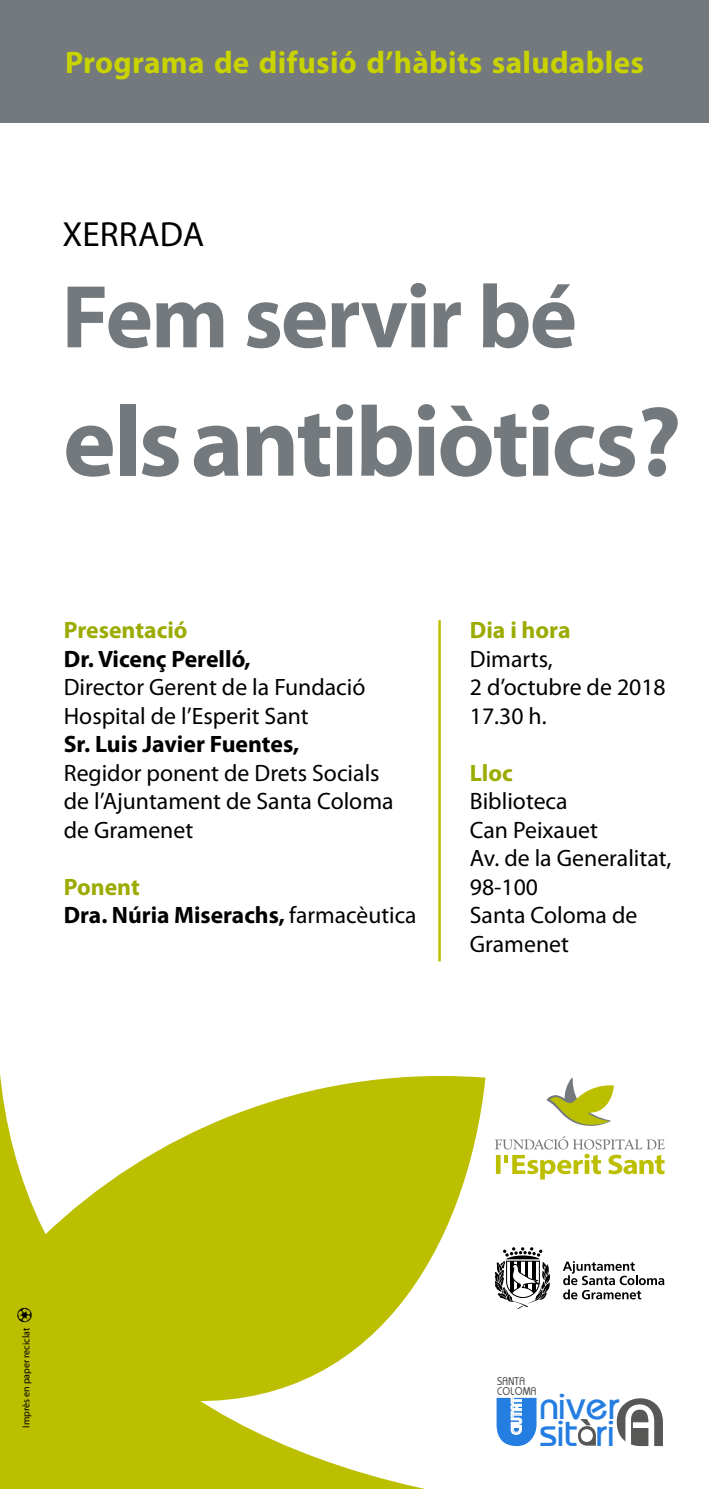
<style>
.page{position:relative;width:709px;height:1489px;background:#fff}
.page>*{position:absolute;margin:0;border:0;box-sizing:border-box;transform-origin:0 0}
.t1{font:100px "Myriad Headline";letter-spacing:-.01em;color:#73797c}
.t2{font:90px "Myriad Headline";letter-spacing:-.005em;color:#73797c}
.t3{font:60.75px "Bahase";color:#fff}
.t4{font:40.5px "Bahase";color:#247de1}
.t5{font:35px "Myriad Pro";letter-spacing:.005em;color:#000}
.t6{font:700 31.25px "Myriad Pro";letter-spacing:.01em;color:#c8d300}
.t7{font:23.75px/28.5px "Myriad Pro";color:#000}
.t8{font:700 23.75px/28.5px "Myriad Pro";color:#000}
.t9{font:700 23.75px "Myriad Pro";color:#9cab00}
.t10{font:700 14.75px "Bahase Condensed";letter-spacing:-.01em;color:#fff}
.t11{font:11.5px/10.2px "Bahase Condensed";letter-spacing:.02em;color:#575756}
.t12{font:10px "Myriad Pro";color:#000}
.s1{color:#9cab00}
.s2{font-weight:400}
.s3{font-family:"Pictograph One";font-size:20px}
</style>
<div class="page">
<div style="left:0;top:0;width:709px;height:123px;background:#73797c"></div>
<svg style="left:0;top:1075px;width:485px;height:413px;fill:#bcbe00"></svg>
<svg style="left:563px;top:1261px;width:101px;height:38px"></svg>
<svg style="left:494px;top:1247px;width:56px;height:62px"></svg>
<svg style="left:578px;top:1419px;width:18px;height:26px"></svg>
<svg style="left:496px;top:1397px;width:40px;height:48px"></svg>
<svg style="left:616px;top:1398px;width:47px;height:47px"></svg>
<svg style="left:494px;top:1136px;width:171px;height:43px"></svg>
<svg style="left:546px;top:1077px;width:68px;height:49px"></svg>
<hr style="left:438px;top:620px;width:3px;height:341px;background:#bcbe00">
<h3 class="t6" style="left:65px;top:42px;width:580px">Programa de difusió d’hàbits saludables</h3>
<h3 class="t5" style="left:62px;top:213px;width:143px">XERRADA</h3>
<h2 class="t2" style="left:62px;top:271px;width:515px">Fem servir bé</h2>
<h1 class="t1" style="left:64px;top:390px;width:618px">els antibiòtics?</h1>
<p class="t9" style="left:64px;top:614px;width:125px">Presentació</p>
<p class="t8" style="left:64px;top:643px;width:188px">Dr. Vicenç Perelló,</p>
<p class="t7" style="left:64px;top:672px;width:303px">Director Gerent de la Fundació<br>Hospital de l’Esperit Sant</p>
<p class="t8" style="left:64px;top:729px;width:237px">Sr. Luis Javier Fuentes,</p>
<p class="t7" style="left:64px;top:758px;width:331px">Regidor ponent de Drets Socials de l’Ajuntament de Santa Coloma de Gramenet</p>
<p class="t8" style="left:64px;top:871px;width:354px"><span class="s1">Ponent<br></span>Dra. Núria Miserachs, <span class="s2">farmacèutica</span></p>
<p class="t9" style="left:470px;top:614px;width:102px">Dia i hora</p>
<p class="t7" style="left:470px;top:644px;width:197px">Dimarts,<br>2 d’octubre de 2018<br>17.30 h.</p>
<p class="t9" style="left:470px;top:757px;width:45px">Lloc</p>
<p class="t7" style="left:470px;top:786px;width:203px">Biblioteca<br>Can Peixauet<br>Av. de la Generalitat,<br>98-100<br>Santa Coloma de<br>Gramenet</p>
<p class="t12" style="left:20px;top:1427px;width:123px;rotate:-90deg">Imprès en paper reciclat <span class="s3">C</span></p>
<p class="t11" style="left:497px;top:1375px;width:41px">SANTA<br>COLOMA</p>
<h3 class="t4" style="left:539px;top:1380px;width:81px">niver</h3>
<h3 class="t4" style="left:539px;top:1407px;width:77px">sit ri</h3>
<p class="t10" style="left:507px;top:1434px;width:39px;rotate:-90deg">CIUTAT</p>
<h3 class="t3" style="left:623px;top:1389px;width:35px">A</h3>
</div>
